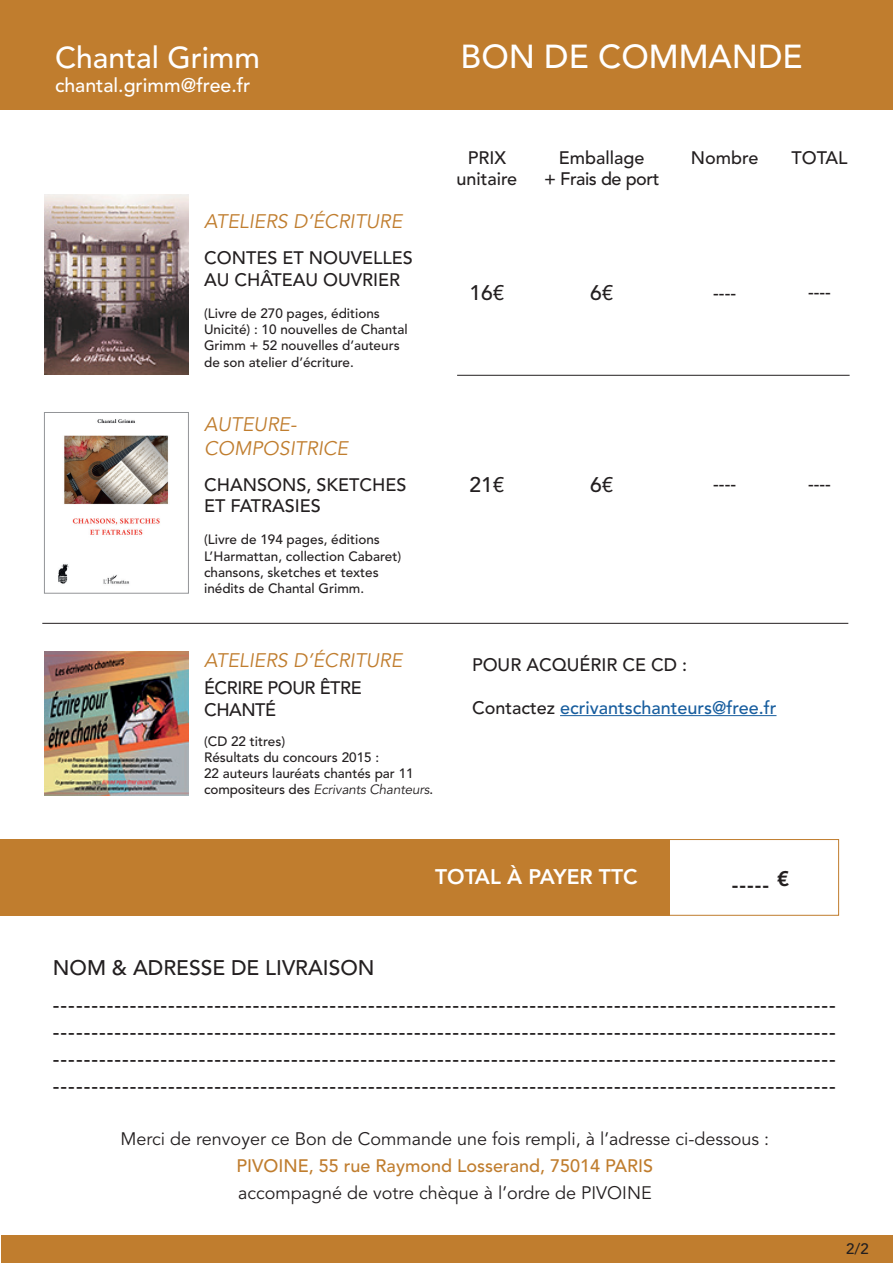
<style>
.page{position:relative;width:893px;height:1263px;background:#fff}
.page>*{position:absolute;margin:0;border:0;box-sizing:border-box;transform-origin:0 0}
.t1{font:500 33px "Avenir LT Std";color:#fff}
.t2{font:500 30px "Avenir LT Std";color:#fff}
.t3{font:500 21px/27px "Avenir LT Std";color:#231f20;text-align:justify}
.t4{font:800 21px "Avenir LT Std";color:#fff}
.t5{font:800 21px "Avenir LT Std";color:#231f20}
.t6{font:italic 19.5px/23.4px "Avenir LT Std";color:#c07d2e}
.t7{font:500 19.5px "Avenir LT Std";color:#fff}
.t8{font:500 18px/21.6px "Avenir LT Std";color:#231f20}
.t9{font:18px "Avenir LT Std";color:#231f20}
.t10{font:500 18px "Avenir LT Std";color:#c07d2e}
.t11{font:500 18px "Avenir LT Std";color:#175d9e}
.t12{font:500 18px/21.6px "Avenir LT Std";letter-spacing:-.025em;color:#231f20}
.t13{font:500 15px "Avenir LT Std";color:#231f20}
.t14{font:500 13.5px/16.2px "Avenir LT Std";color:#231f20}
.s1{font-weight:400;font-style:italic}
.s2{color:#231f20}
</style>
<div class="page">
<div style="left:2px;top:1235px;width:891px;height:28px;background:#c07d2e"></div>
<div style="left:0;top:0;width:893px;height:109px;background:#c07d2e"></div>
<div style="left:0;top:839px;width:669px;height:77px;background:#c07d2e"></div>
<div style="left:669px;top:839px;width:170px;height:77px;border:1px solid #c07d2e"></div>
<hr style="left:560px;top:715px;width:216px;height:1px;background:#175d9e">
<img style="left:44px;top:194px;width:144px;height:181px">
<img style="left:58px;top:419px;width:111px;height:165px">
<div style="left:44px;top:412px;width:145px;height:181px;border:1px solid #939598"></div>
<img style="left:44px;top:651px;width:144px;height:144px">
<hr style="left:42px;top:623px;width:806px;height:1px;background:#231f20">
<hr style="left:457px;top:375px;width:393px;height:1px;background:#231f20">
<h2 class="t2" style="left:55px;top:41px;width:207px">Chantal Grimm</h2>
<h1 class="t1" style="left:461px;top:38px;width:344px">BON DE COMMANDE</h1>
<p class="t7" style="left:55px;top:74px;width:197px">chantal.grimm@free.fr</p>
<p class="t6" style="left:204px;top:210px;width:200px">ATELIERS D’ÉCRITURE</p>
<p class="t8" style="left:204px;top:247px;width:210px">CONTES ET NOUVELLES<br>AU CHÂTEAU OUVRIER</p>
<p class="t14" style="left:204px;top:306px;width:205px">(Livre de 270 pages, éditions<br>Unicité) : 10 nouvelles de Chantal<br>Grimm + 52 nouvelles d’auteurs de son atelier d’écriture.</p>
<p class="t6" style="left:204px;top:414px;width:145px">AUTEURE-<br>COMPOSITRICE</p>
<p class="t8" style="left:204px;top:475px;width:204px;line-height:21px">CHANSONS, SKETCHES<br>ET FATRASIES</p>
<p class="t14" style="left:204px;top:532px;width:199px">(Livre de 194 pages, éditions<br>L’Harmattan, collection Cabaret) chansons, sketches et textes inédits de Chantal Grimm.</p>
<p class="t6" style="left:204px;top:649px;width:200px">ATELIERS D’ÉCRITURE</p>
<p class="t12" style="left:204px;top:677px;width:159px">ÉCRIRE POUR ÊTRE<br>CHANTÉ</p>
<p class="t14" style="left:204px;top:733px;width:231px">(CD 22 titres)<br>Résultats du concours 2015 :<br>22 auteurs lauréats chantés par 11 compositeurs des <span class="s1">Ecrivants Chanteurs</span>.</p>
<p class="t8" style="left:457px;top:147px;width:62px;text-align:center">PRIX unitaire</p>
<p class="t8" style="left:544px;top:147px;width:117px;text-align:center">Emballage<br>+ Frais de port</p>
<p class="t8" style="left:691px;top:147px;width:69px">Nombre</p>
<p class="t8" style="left:792px;top:147px;width:57px">TOTAL</p>
<p class="t3" style="left:469px;top:279px;width:37px">16€</p>
<p class="t3" style="left:590px;top:279px;width:25px">6€</p>
<p class="t8" style="left:713px;top:282px;width:24px">----</p>
<p class="t8" style="left:808px;top:281px;width:24px">----</p>
<p class="t3" style="left:469px;top:472px;width:37px">21€</p>
<p class="t3" style="left:590px;top:472px;width:25px">6€</p>
<p class="t8" style="left:713px;top:473px;width:24px">----</p>
<p class="t8" style="left:808px;top:473px;width:24px">----</p>
<p class="t8" style="left:472px;top:654px;width:217px">POUR ACQUÉRIR CE CD :</p>
<p class="t11" style="left:472px;top:697px;width:306px"><span class="s2">Contactez</span> ecrivantschanteurs@free.fr</p>
<p class="t3" style="left:53px;top:954px;width:323px">NOM &amp; ADRESSE DE LIVRAISON</p>
<p class="t4" style="left:435px;top:864px;width:204px">TOTAL À PAYER TTC</p>
<p class="t5" style="left:732px;top:872px;width:60px">----- €</p>
<p class="t3" style="left:53px;top:992px;width:784px">------------------------------------------------------------------------------------------------------ ------------------------------------------------------------------------------------------------------ ------------------------------------------------------------------------------------------------------ ------------------------------------------------------------------------------------------------------</p>
<p class="t9" style="left:121px;top:1128px;width:650px">Merci de renvoyer ce Bon de Commande une fois rempli, à l’adresse ci-dessous :</p>
<p class="t10" style="left:237px;top:1155px;width:418px">PIVOINE, 55 rue Raymond Losserand, 75014 PARIS</p>
<p class="t9" style="left:238px;top:1182px;width:415px">accompagné de votre chèque à l’ordre de PIVOINE</p>
<p class="t13" style="left:846px;top:1240px;width:24px">2/2</p>
</div>
